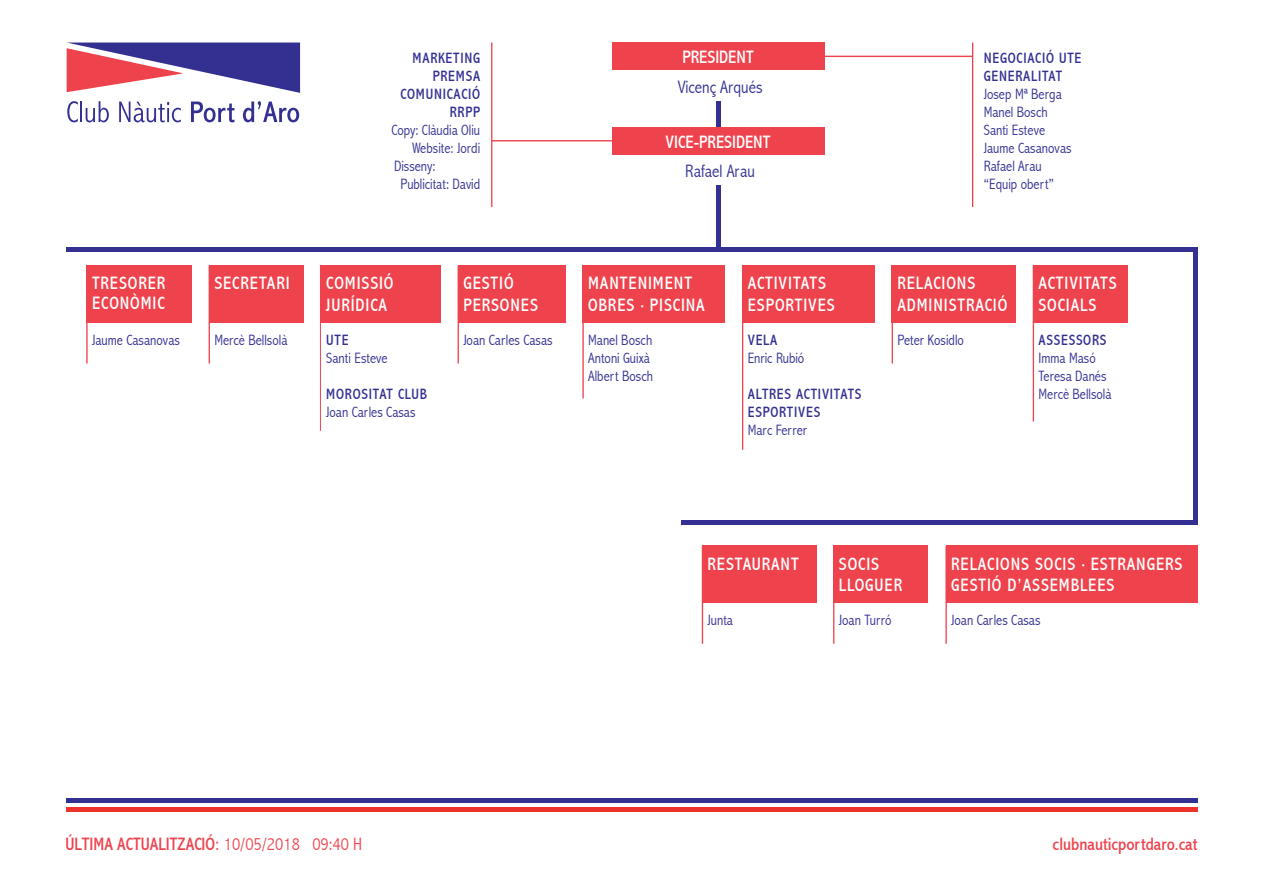
<style>
.page{position:relative;width:1263px;height:893px;background:#fff}
.page>*{position:absolute;margin:0;border:0;box-sizing:border-box;transform-origin:0 0}
.t1{font:condensed 18px/21.6px "Abadi";letter-spacing:.05em;color:#fff}
.t2{font:condensed 18px "Abadi";color:#ee434d}
.t3{font:condensed 18px "Abadi";color:#fff}
.t4{font:300 condensed 18px "Abadi";color:#333092}
.t5{font:300 condensed 15px/18px "Abadi";color:#333092}
.t6{font:condensed 15px/18px "Abadi";letter-spacing:.05em;color:#333092}
.s1{font-family:"Myriad Pro";font-stretch:normal}
.s2{font-weight:300}
</style>
<div class="page">
<div style="left:86px;top:266px;width:106px;height:57px;background:#ee434d"></div>
<svg style="left:67px;top:101px;width:11px;height:21px"></svg>
<hr style="left:80px;top:102px;width:2px;height:20px;background:#333092">
<svg style="left:86px;top:101px;width:23px;height:21px"></svg>
<svg style="left:119px;top:102px;width:62px;height:20px"></svg>
<svg style="left:191px;top:102px;width:43px;height:20px"></svg>
<svg style="left:243px;top:101px;width:56px;height:21px"></svg>
<svg style="left:67px;top:43px;width:233px;height:50px"></svg>
<hr style="left:66px;top:808px;width:1131px;height:4px;background:#ee312b">
<div style="left:66px;top:798px;width:1131px;height:5px;background:#333092"></div>
<div style="left:66px;top:247px;width:1131px;height:5px;background:#333092"></div>
<hr style="left:1193px;top:247px;width:4px;height:278px;background:#333092">
<div style="left:681px;top:520px;width:516px;height:5px;background:#333092"></div>
<hr style="left:716px;top:102px;width:4px;height:50px;background:#333092">
<div style="left:612px;top:43px;width:213px;height:27px;background:#ee434d"></div>
<div style="left:612px;top:127px;width:213px;height:28px;background:#ee434d"></div>
<hr style="left:818px;top:56px;width:155px;height:1px;background:#ee434d">
<hr style="left:492px;top:140px;width:131px;height:1px;background:#ee434d">
<hr style="left:491px;top:43px;width:1px;height:164px;background:#ee434d">
<hr style="left:972px;top:43px;width:1px;height:164px;background:#ee434d">
<hr style="left:86px;top:266px;width:2px;height:98px;background:#ee434d">
<div style="left:209px;top:266px;width:95px;height:57px;background:#ee434d"></div>
<hr style="left:209px;top:266px;width:1px;height:98px;background:#ee434d">
<div style="left:321px;top:266px;width:120px;height:57px;background:#ee434d"></div>
<hr style="left:320px;top:265px;width:1px;height:166px;background:#ee434d">
<div style="left:458px;top:266px;width:108px;height:57px;background:#ee434d"></div>
<hr style="left:458px;top:266px;width:1px;height:98px;background:#ee434d">
<div style="left:582px;top:266px;width:143px;height:57px;background:#ee434d"></div>
<hr style="left:582px;top:266px;width:2px;height:132px;background:#ee434d">
<div style="left:702px;top:546px;width:114px;height:57px;background:#ee434d"></div>
<hr style="left:702px;top:546px;width:1px;height:98px;background:#ee434d">
<div style="left:833px;top:546px;width:95px;height:57px;background:#ee434d"></div>
<hr style="left:833px;top:546px;width:1px;height:98px;background:#ee434d">
<div style="left:742px;top:266px;width:133px;height:57px;background:#ee434d"></div>
<hr style="left:742px;top:266px;width:1px;height:184px;background:#ee434d">
<div style="left:892px;top:266px;width:124px;height:57px;background:#ee434d"></div>
<hr style="left:892px;top:266px;width:1px;height:98px;background:#ee434d">
<div style="left:1033px;top:266px;width:95px;height:57px;background:#ee434d"></div>
<hr style="left:1033px;top:266px;width:1px;height:155px;background:#ee434d">
<div style="left:945px;top:546px;width:252px;height:57px;background:#ee434d"></div>
<hr style="left:945px;top:546px;width:2px;height:98px;background:#ee434d">
<hr style="left:716px;top:186px;width:4px;height:64px;background:#333092">
<p class="t1" style="left:92px;top:274px;width:75px;line-height:19.5px">TRESORER<br>ECONÒMIC</p>
<p class="t5" style="left:92px;top:331px;width:89px">Jaume Casanovas</p>
<p class="t1" style="left:214px;top:273px;width:77px">SECRETARI</p>
<p class="t5" style="left:214px;top:331px;width:75px">Mercè Bellsolà</p>
<p class="t6" style="left:400px;top:49px;width:81px;text-align:right">MARKETING<br>PREMSA<br>COMUNICACIÓ<br>RRPP</p>
<p class="t5" style="left:391px;top:121px;width:90px">Copy: Clàudia Oliu</p>
<p class="t5" style="left:412px;top:139px;width:69px">Website: Jordi</p>
<p class="t5" style="left:394px;top:157px;width:43px">Disseny:</p>
<p class="t5" style="left:400px;top:175px;width:81px">Publicitat: David</p>
<p class="t1" style="left:326px;top:273px;width:69px">COMISSIÓ<br>JURÍDICA</p>
<p class="t6" style="left:326px;top:331px;width:24px">UTE</p>
<p class="t5" style="left:326px;top:349px;width:63px">Santi Esteve</p>
<p class="t6" style="left:326px;top:385px;width:102px">MOROSITAT CLUB</p>
<p class="t5" style="left:326px;top:403px;width:91px">Joan Carles Casas</p>
<p class="t1" style="left:463px;top:273px;width:76px">GESTIÓ<br>PERSONES</p>
<p class="t5" style="left:463px;top:331px;width:91px">Joan Carles Casas</p>
<p class="t3" style="left:682px;top:47px;width:73px">PRESIDENT</p>
<p class="t4" style="left:678px;top:76px;width:86px">Vicenç Arqués</p>
<p class="t3" style="left:665px;top:131px;width:106px">VICE-PRESIDENT</p>
<p class="t4" style="left:685px;top:160px;width:71px">Rafael Arau</p>
<p class="t1" style="left:588px;top:273px;width:118px">MANTENIMENT<br>OBRES <span class="s1">·</span> PISCINA</p>
<p class="t5" style="left:588px;top:331px;width:66px">Manel Bosch<br>Antoni Guixà<br>Albert Bosch</p>
<p class="t1" style="left:748px;top:273px;width:89px">ACTIVITATS<br>ESPORTIVES</p>
<p class="t6" style="left:748px;top:331px;width:31px">VELA</p>
<p class="t5" style="left:748px;top:349px;width:58px">Enric Rubió</p>
<p class="t6" style="left:748px;top:385px;width:115px">ALTRES ACTIVITATS<br>ESPORTIVES</p>
<p class="t5" style="left:748px;top:421px;width:61px">Marc Ferrer</p>
<p class="t6" style="left:984px;top:49px;width:99px">NEGOCIACIÓ UTE<br>GENERALITAT</p>
<p class="t5" style="left:984px;top:85px;width:89px">Josep Mª Berga<br>Manel Bosch<br>Santi Esteve<br>Jaume Casanovas<br>Rafael Arau “Equip obert”</p>
<p class="t1" style="left:897px;top:273px;width:111px">RELACIONS<br>ADMINISTRACIÓ</p>
<p class="t5" style="left:897px;top:331px;width:68px">Peter Kosidlo</p>
<p class="t1" style="left:1038px;top:273px;width:80px">ACTIVITATS<br>SOCIALS</p>
<p class="t6" style="left:1038px;top:331px;width:69px">ASSESSORS</p>
<p class="t5" style="left:1038px;top:349px;width:75px">Imma Masó<br>Teresa Danés<br>Mercè Bellsolà</p>
<p class="t1" style="left:707px;top:553px;width:93px">RESTAURANT</p>
<p class="t5" style="left:707px;top:611px;width:27px">Junta</p>
<p class="t1" style="left:839px;top:553px;width:65px">SOCIS<br>LLOGUER</p>
<p class="t5" style="left:839px;top:611px;width:54px">Joan Turró</p>
<p class="t1" style="left:951px;top:553px;width:233px">RELACIONS SOCIS <span class="s1">·</span> ESTRANGERS<br>GESTIÓ D’ASSEMBLEES</p>
<p class="t5" style="left:951px;top:611px;width:91px">Joan Carles Casas</p>
<p class="t2" style="left:66px;top:834px;width:298px">ÚLTIMA ACTUALITZACIÓ: <span class="s2">10/05/2018 09:40 H</span></p>
<p class="t2" style="left:1052px;top:834px;width:146px">clubnauticportdaro.cat</p>
</div>
